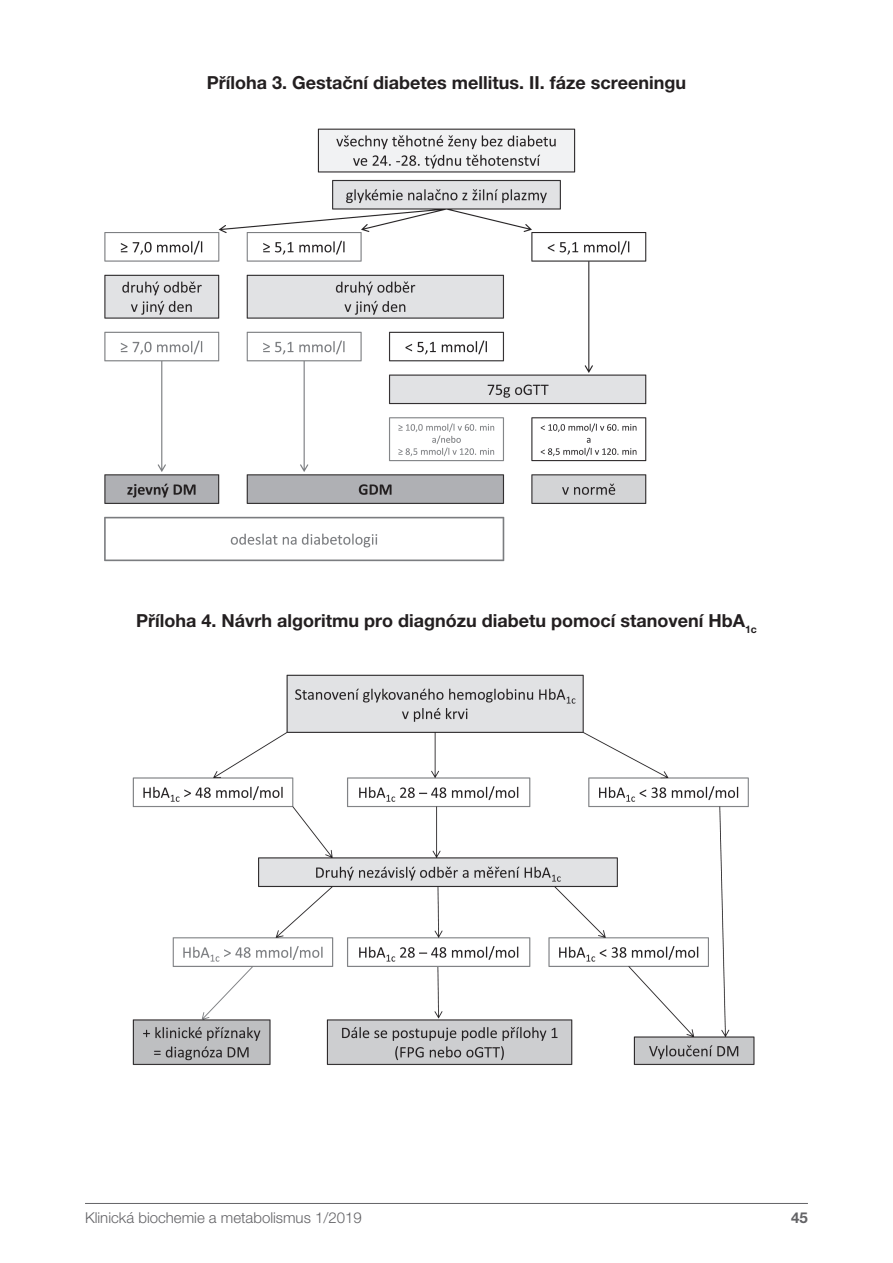
<style>
.page{position:relative;width:893px;height:1263px;background:#fff}
.page>*{position:absolute;margin:0;border:0;box-sizing:border-box;transform-origin:0 0}
.t1{font:700 18px "Helvetica Neue CE";color:#231f20}
.t2{font:300 15px "Helvetica Neue CE";color:#636366}
.t3{font:700 15px "Helvetica Neue CE";color:#636366}
</style>
<div class="page">
<hr style="left:85px;top:1203px;width:723px;height:1px;background:#636366">
<img style="left:104px;top:128px;width:543px;height:434px">
<img style="left:132px;top:674px;width:623px;height:391px">
<p class="t1" style="left:207px;top:73px;width:481px">Příloha 3. Gestační diabetes mellitus. II. fáze screeningu</p>
<p class="t1" style="left:136px;top:610px;width:622px">Příloha 4. Návrh algoritmu pro diagnózu diabetu pomocí stanovení HbA<sub>1</sub> <sub>c</sub></p>
<p class="t2" style="left:85px;top:1209px;width:278px">Klinická biochemie a metabolismus 1/2019</p>
<p class="t3" style="left:791px;top:1209px;width:10px">45</p>
</div>
